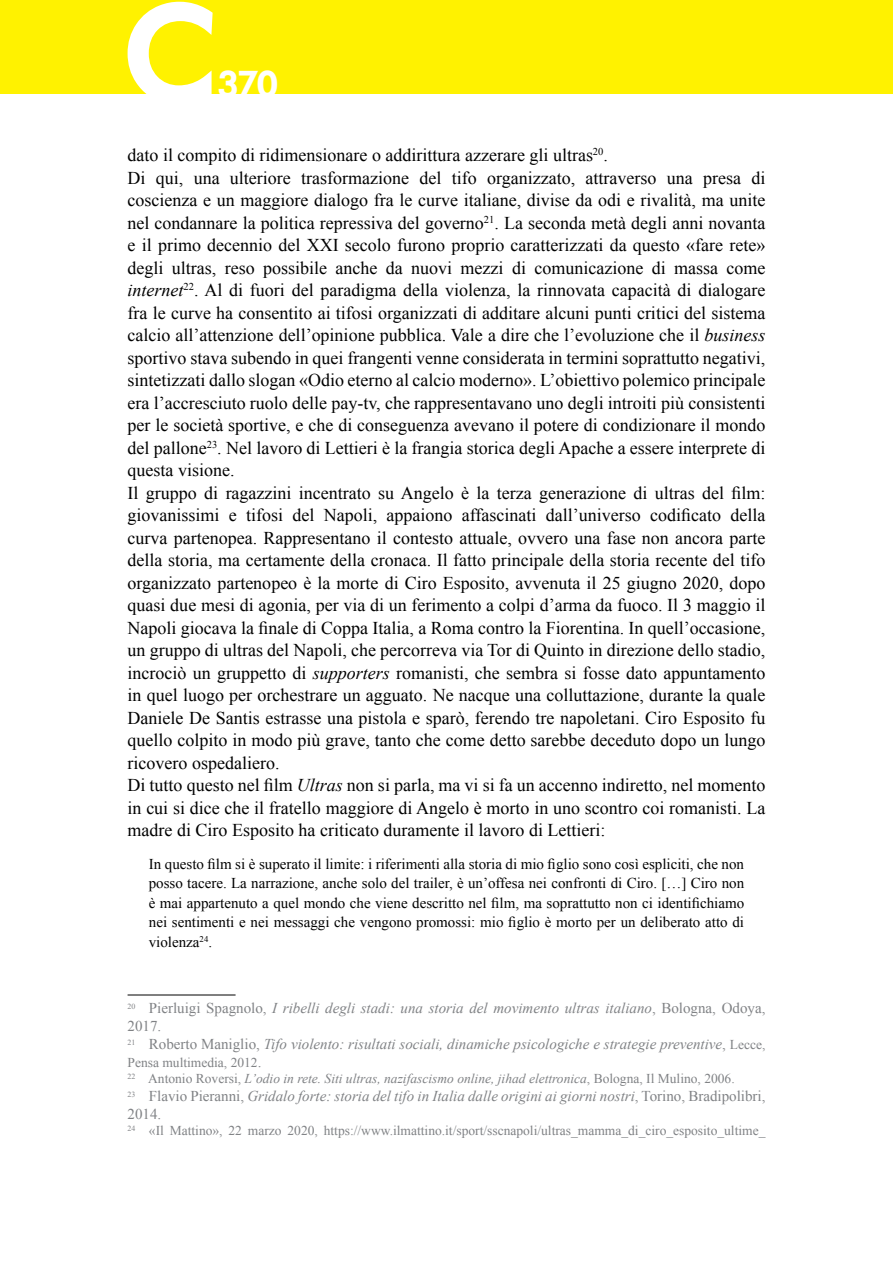
<style>
.page{position:relative;width:893px;height:1263px;background:#fff}
.page>*{position:absolute;margin:0;border:0;box-sizing:border-box;transform-origin:0 0}
.t1{font:36px "Motor Oil 1937 M54";color:#fff}
.t2{font:18px/22.5px "Times New Roman";color:#000}
.t3{font:15px/19.5px "Times New Roman";color:#000;text-align:justify}
.t4{font:italic 15px/18px "Times New Roman";color:#808285}
.t5{font:italic 13.5px/16.2px "Times New Roman";color:#808285}
.t6{font:13.5px "Times New Roman";color:#808285}
.s1{font-style:italic}
.s2{font-style:normal}
.s3{font-style:normal;font-size:13.5px}
.s4{font-style:normal;font-size:15px}
</style>
<div class="page">
<div style="left:0;top:0;width:893px;height:94px;background:#fff200"></div>
<svg style="left:128px;top:2px;width:85px;height:92px"></svg>
<hr style="left:128px;top:995px;width:108px;height:1px;background:#000">
<h1 class="t1" style="left:217px;top:68px;width:63px">370</h1>
<p class="t2" style="left:128px;top:144px;width:639px">dato il compito di ridimensionare o addirittura azzerare gli ultras<sup>20</sup>.<br>Di qui, una ulteriore trasformazione del tifo organizzato, attraverso una presa di coscienza e un maggiore dialogo fra le curve italiane, divise da odi e rivalità, ma unite nel condannare la politica repressiva del governo<sup>21</sup>. La seconda metà degli anni novanta e il primo decennio del XXI secolo furono proprio caratterizzati da questo «fare rete» degli ultras, reso possibile anche da nuovi mezzi di comunicazione di massa come <span class="s1">internet</span><sup>22</sup>. Al di fuori del paradigma della violenza, la rinnovata capacità di dialogare fra le curve ha consentito ai tifosi organizzati di additare alcuni punti critici del sistema calcio all’attenzione dell’opinione pubblica. Vale a dire che l’evoluzione che il <span class="s1">business </span>sportivo stava subendo in quei frangenti venne considerata in termini soprattutto negativi, sintetizzati dallo slogan «Odio eterno al calcio moderno». L’obiettivo polemico principale era l’accresciuto ruolo delle pay-tv, che rappresentavano uno degli introiti più consistenti per le società sportive, e che di conseguenza avevano il potere di condizionare il mondo del pallone<sup>23</sup>. Nel lavoro di Lettieri è la frangia storica degli Apache a essere interprete di questa visione.<br>Il gruppo di ragazzini incentrato su Angelo è la terza generazione di ultras del film: giovanissimi e tifosi del Napoli, appaiono affascinati dall’universo codificato della curva partenopea. Rappresentano il contesto attuale, ovvero una fase non ancora parte della storia, ma certamente della cronaca. Il fatto principale della storia recente del tifo organizzato partenopeo è la morte di Ciro Esposito, avvenuta il 25 giugno 2020, dopo quasi due mesi di agonia, per via di un ferimento a colpi d’arma da fuoco. Il 3 maggio il Napoli giocava la finale di Coppa Italia, a Roma contro la Fiorentina. In quell’occasione, un gruppo di ultras del Napoli, che percorreva via Tor di Quinto in direzione dello stadio, incrociò un gruppetto di <span class="s1">supporters</span> romanisti, che sembra si fosse dato appuntamento in quel luogo per orchestrare un agguato. Ne nacque una colluttazione, durante la quale Daniele De Santis estrasse una pistola e sparò, ferendo tre napoletani. Ciro Esposito fu quello colpito in modo più grave, tanto che come detto sarebbe deceduto dopo un lungo ricovero ospedaliero.<br>Di tutto questo nel film <span class="s1">Ultras</span> non si parla, ma vi si fa un accenno indiretto, nel momento in cui si dice che il fratello maggiore di Angelo è morto in uno scontro coi romanisti. La madre di Ciro Esposito ha criticato duramente il lavoro di Lettieri:</p>
<p class="t3" style="left:149px;top:854px;width:597px">In questo film si è superato il limite: i riferimenti alla storia di mio figlio sono così espliciti, che non posso tacere. La narrazione, anche solo del trailer, è un’offesa nei confronti di Ciro. […] Ciro non è mai appartenuto a quel mondo che viene descritto nel film, ma soprattutto non ci identifichiamo nei sentimenti e nei messaggi che vengono promossi: mio figlio è morto per un deliberato atto di violenza<sup>24</sup>.</p>
<p class="t4" style="left:128px;top:999px;width:639px"><sup>20</sup> <span class="s2">Pierluigi Spagnolo,</span> I ribelli degli stadi: una storia del movimento ultras italiano<span class="s2">, Bologna, Odoya,<br>2017.<br></span><sup>21</sup> <span class="s2">Roberto Maniglio,</span> Tifo violento: risultati sociali, dinamiche psicologiche e strategie preventive<span class="s2">,</span> <span class="s3">Lecce,</span></p>
<p class="t5" style="left:128px;top:1054px;width:609px"><span class="s2">Pensa multimedia, 2012</span><span class="s4">.<br></span><sup>22</sup> <span class="s2">Antonio Roversi,</span> L’odio in rete. Siti ultras, nazifascismo online, jihad elettronica<span class="s2">, Bologna, Il Mulino, 2006.</span></p>
<p class="t4" style="left:128px;top:1087px;width:639px"><sup>23</sup> <span class="s2">Flavio Pieranni,</span> Gridalo forte: storia del tifo in Italia dalle origini ai giorni nostri<span class="s2">, Torino, Bradipolibri,<br>2014.</span></p>
<p class="t6" style="left:128px;top:1123px;width:639px"><sup>24</sup> «Il Mattino», 22 marzo 2020, https://www.ilmattino.it/sport/sscnapoli/ultras_mamma_di_ciro_esposito_ultime_</p>
</div>
